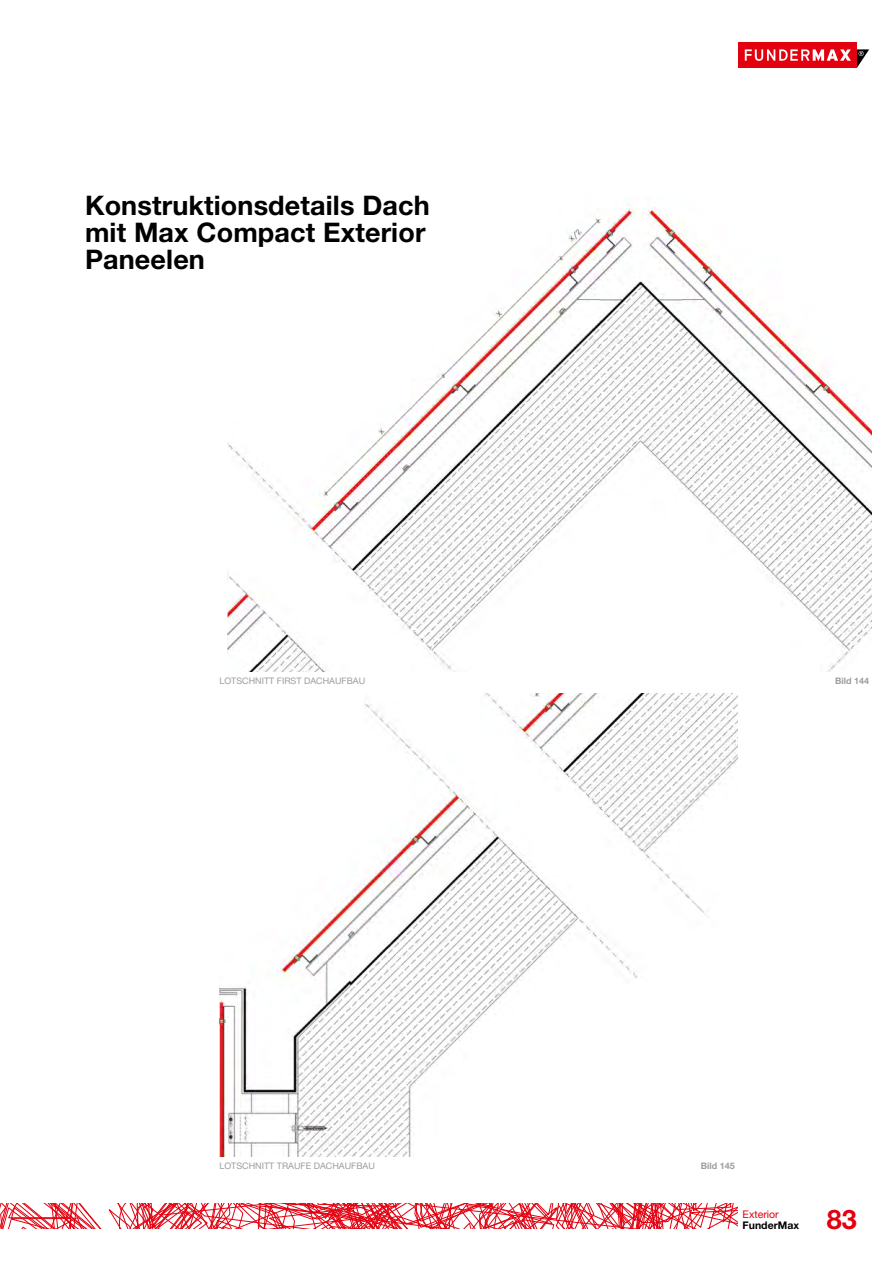
<style>
.page{position:relative;width:893px;height:1263px;background:#fff}
.page>*{position:absolute;margin:0;border:0;box-sizing:border-box;transform-origin:0 0}
.t1{font:700 27px/27px "Helvetica Neue LT Pro";letter-spacing:.005em;color:#000}
.t2{font:700 27px "Helvetica Neue LT Pro";color:#e3000f}
.t3{font:700 10.5px "Helvetica Neue LT Pro";color:#000}
.t4{font:10.5px "Helvetica Neue LT Pro";color:#e3000f}
.t5{font:9px "Helvetica Neue LT Pro";color:#9c9d9d}
.t6{font:700 9px "Helvetica Neue LT Pro";color:#9c9d9d}
</style>
<div class="page">
<div style="left:738px;top:43px;width:119px;height:25px;background:#e3000f"></div>
<svg style="left:745px;top:49px;width:124px;height:19px"></svg>
<svg style="left:0;top:1203px;width:737px;height:26px"></svg>
<img style="left:219px;top:693px;width:518px;height:464px">
<img style="left:228px;top:199px;width:644px;height:473px">
<p class="t1" style="left:85px;top:191px;width:346px">Konstruktionsdetails Dach mit Max Compact Exterior<br>Paneelen</p>
<p class="t5" style="left:219px;top:675px;width:147px">LOTSCHNITT FIRST DACHAUFBAU</p>
<p class="t5" style="left:219px;top:1160px;width:157px">LOTSCHNITT TRAUFE DACHAUFBAU</p>
<p class="t6" style="left:835px;top:675px;width:35px">Bild 144</p>
<p class="t6" style="left:701px;top:1160px;width:35px">Bild 145</p>
<p class="t4" style="left:743px;top:1208px;width:38px">Exterior</p>
<p class="t3" style="left:743px;top:1218px;width:58px">FunderMax</p>
<p class="t2" style="left:827px;top:1202px;width:32px">83</p>
</div>
